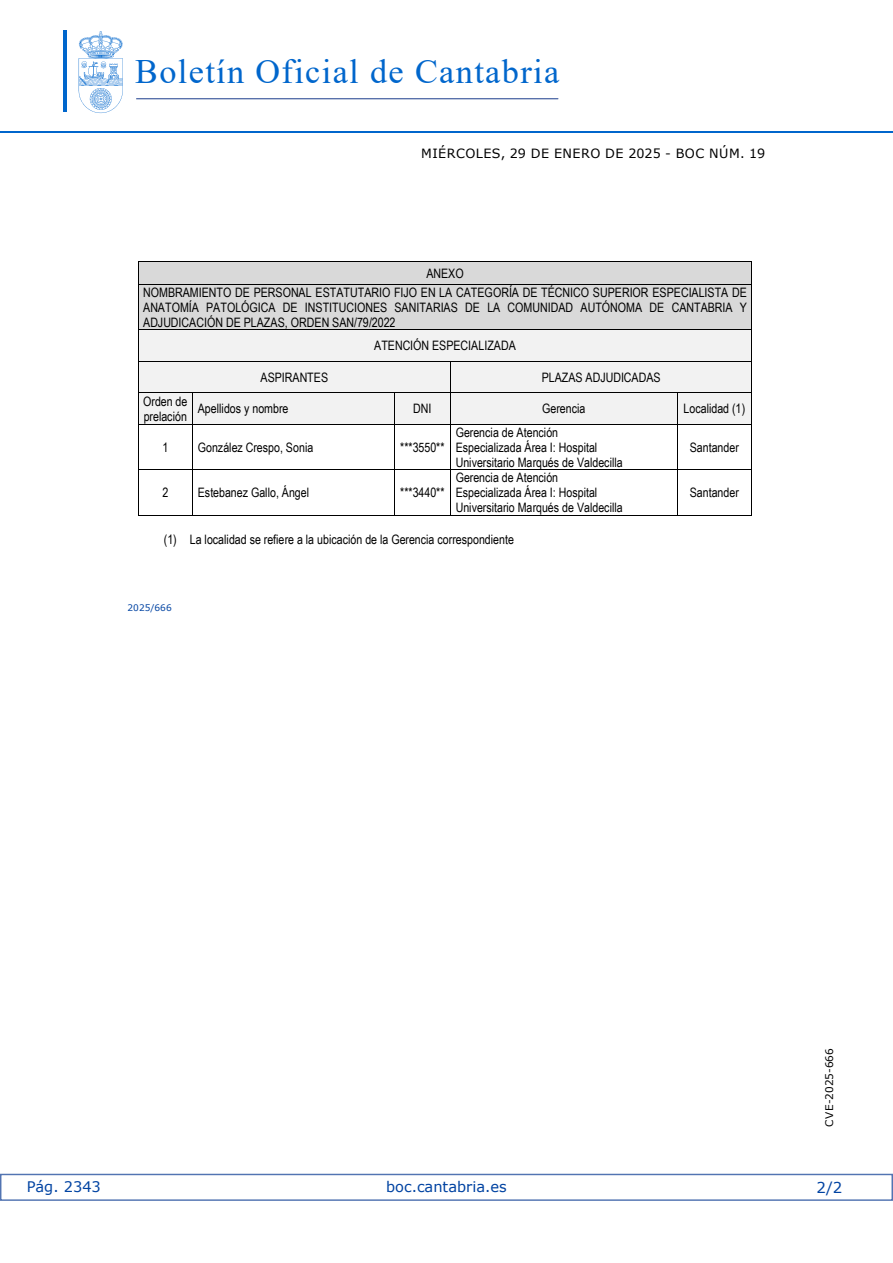
<style>
.page{position:relative;width:893px;height:1263px;background:#fff}
.page>*{position:absolute;margin:0;border:0;box-sizing:border-box;transform-origin:0 0}
.t1{font:34.2px "Times New Roman";letter-spacing:.04em;color:#06c}
.t2{font:15px "Verdana 2";color:#0043a2}
.t3{font:14.55px "Verdana 2";color:#0043a2}
.t4{font:13.05px/14.9px "Arial Narrow";color:#000}
.t5{font:12.75px "Verdana 2";letter-spacing:.035em;color:#000}
.t6{font:10.5px "Verdana 2";color:#000}
.numero_exp{font:9px "Verdana 2";color:#0043a2}
</style>
<div class="page">
<hr style="left:0;top:132px;width:893px;height:1px;background:#06c">
<hr style="left:136px;top:99px;width:422px;height:1px;background:#2a4993">
<svg style="left:79px;top:31px;width:44px;height:82px"></svg>
<hr style="left:63px;top:30px;width:4px;height:82px;background:#06c">
<div style="left:0;top:1174px;width:893px;height:27px;border:1px solid #5274b2"></div>
<div style="left:139px;top:262px;width:613px;height:22px;background:#d9d9d9"></div>
<hr style="left:139px;top:261px;width:613px;height:1px;background:#000">
<div style="left:143px;top:285px;width:604px;height:15px;background:#d9d9d9"></div>
<div style="left:143px;top:300px;width:604px;height:15px;background:#d9d9d9"></div>
<div style="left:143px;top:315px;width:604px;height:15px;background:#d9d9d9"></div>
<svg style="left:138px;top:261px;width:1px;height:24px"></svg>
<hr style="left:139px;top:284px;width:613px;height:1px;background:#000">
<hr style="left:138px;top:285px;width:1px;height:45px;background:#000">
<hr style="left:752px;top:285px;width:1px;height:45px;background:#000">
<div style="left:139px;top:330px;width:613px;height:31px;background:#f2f2f2"></div>
<hr style="left:139px;top:330px;width:613px;height:1px;background:#000">
<hr style="left:138px;top:330px;width:1px;height:31px;background:#000">
<hr style="left:752px;top:330px;width:1px;height:31px;background:#000">
<div style="left:139px;top:362px;width:311px;height:30px;background:#f2f2f2"></div>
<div style="left:451px;top:362px;width:301px;height:30px;background:#f2f2f2"></div>
<hr style="left:139px;top:361px;width:311px;height:1px;background:#000">
<hr style="left:451px;top:361px;width:301px;height:1px;background:#000">
<hr style="left:138px;top:362px;width:1px;height:30px;background:#000">
<hr style="left:450px;top:362px;width:1px;height:30px;background:#000">
<hr style="left:752px;top:362px;width:1px;height:30px;background:#000">
<div style="left:139px;top:393px;width:53px;height:31px;background:#f2f2f2"></div>
<div style="left:193px;top:393px;width:201px;height:31px;background:#f2f2f2"></div>
<div style="left:394px;top:393px;width:56px;height:31px;background:#f2f2f2"></div>
<div style="left:451px;top:393px;width:226px;height:31px;background:#f2f2f2"></div>
<div style="left:677px;top:393px;width:75px;height:31px;background:#f2f2f2"></div>
<hr style="left:139px;top:392px;width:53px;height:1px;background:#000">
<hr style="left:193px;top:392px;width:201px;height:1px;background:#000">
<hr style="left:395px;top:392px;width:55px;height:1px;background:#000">
<hr style="left:451px;top:392px;width:226px;height:1px;background:#000">
<hr style="left:677px;top:392px;width:75px;height:1px;background:#000">
<hr style="left:138px;top:393px;width:1px;height:31px;background:#000">
<hr style="left:192px;top:393px;width:1px;height:31px;background:#000">
<hr style="left:394px;top:393px;width:1px;height:31px;background:#000">
<hr style="left:450px;top:393px;width:1px;height:31px;background:#000">
<hr style="left:677px;top:393px;width:1px;height:31px;background:#000">
<hr style="left:752px;top:393px;width:1px;height:31px;background:#000">
<hr style="left:139px;top:424px;width:53px;height:1px;background:#000">
<hr style="left:193px;top:424px;width:201px;height:1px;background:#000">
<hr style="left:395px;top:424px;width:55px;height:1px;background:#000">
<hr style="left:451px;top:424px;width:226px;height:1px;background:#000">
<hr style="left:677px;top:424px;width:75px;height:1px;background:#000">
<hr style="left:138px;top:425px;width:1px;height:44px;background:#000">
<hr style="left:192px;top:425px;width:1px;height:44px;background:#000">
<hr style="left:394px;top:425px;width:1px;height:44px;background:#000">
<hr style="left:450px;top:425px;width:1px;height:44px;background:#000">
<hr style="left:677px;top:425px;width:1px;height:44px;background:#000">
<hr style="left:752px;top:425px;width:1px;height:44px;background:#000">
<hr style="left:139px;top:469px;width:53px;height:1px;background:#000">
<hr style="left:193px;top:469px;width:201px;height:1px;background:#000">
<hr style="left:395px;top:469px;width:55px;height:1px;background:#000">
<hr style="left:451px;top:469px;width:226px;height:1px;background:#000">
<hr style="left:677px;top:469px;width:75px;height:1px;background:#000">
<hr style="left:138px;top:470px;width:1px;height:45px;background:#000">
<hr style="left:139px;top:515px;width:53px;height:1px;background:#000">
<hr style="left:192px;top:470px;width:1px;height:45px;background:#000">
<hr style="left:193px;top:515px;width:201px;height:1px;background:#000">
<hr style="left:394px;top:470px;width:1px;height:45px;background:#000">
<hr style="left:395px;top:515px;width:55px;height:1px;background:#000">
<hr style="left:450px;top:470px;width:1px;height:45px;background:#000">
<hr style="left:451px;top:515px;width:226px;height:1px;background:#000">
<hr style="left:677px;top:470px;width:1px;height:45px;background:#000">
<hr style="left:677px;top:515px;width:75px;height:1px;background:#000">
<hr style="left:752px;top:470px;width:1px;height:45px;background:#000">
<h1 class="t1" style="left:135px;top:47px;width:425px">Boletín Oficial de Cantabria</h1>
<p class="t5" style="left:421px;top:144px;width:346px">MIÉRCOLES, 29 DE ENERO DE 2025 - BOC NÚM. 19</p>
<p class="t4" style="left:143px;top:263px;width:605px;line-height:19.2px;text-align:center">ANEXO<br>NOMBRAMIENTO DE PERSONAL ESTATUTARIO FIJO EN LA CATEGORÍA DE TÉCNICO SUPERIOR ESPECIALISTA DE</p>
<p class="t4" style="left:143px;top:299px;width:605px">ANATOMÍA PATOLÓGICA DE INSTITUCIONES SANITARIAS DE LA COMUNIDAD AUTÓNOMA DE CANTABRIA Y<br>ADJUDICACIÓN DE PLAZAS, ORDEN SAN/79/2022</p>
<p class="t4" style="left:374px;top:338px;width:143px">ATENCIÓN ESPECIALIZADA</p>
<p class="t4" style="left:261px;top:369px;width:69px">ASPIRANTES</p>
<p class="t4" style="left:542px;top:369px;width:120px">PLAZAS ADJUDICADAS</p>
<p class="t4" style="left:143px;top:393px;width:46px">Orden de prelación</p>
<p class="t4" style="left:198px;top:401px;width:92px">Apellidos y nombre</p>
<p class="t4" style="left:413px;top:401px;width:20px">DNI</p>
<p class="t4" style="left:542px;top:401px;width:45px">Gerencia</p>
<p class="t4" style="left:684px;top:401px;width:63px">Localidad (1)</p>
<p class="t4" style="left:162px;top:439px;width:7px">1</p>
<p class="t4" style="left:198px;top:439px;width:117px">González Crespo, Sonia</p>
<p class="t4" style="left:400px;top:439px;width:46px">***3550**</p>
<p class="t4" style="left:456px;top:424px;width:169px">Gerencia de Atención<br>Especializada Área I: Hospital<br>Universitario Marqués de Valdecilla</p>
<p class="t4" style="left:690px;top:439px;width:51px">Santander</p>
<p class="t4" style="left:162px;top:485px;width:7px">2</p>
<p class="t4" style="left:198px;top:485px;width:113px">Estebanez Gallo, Ángel</p>
<p class="t4" style="left:400px;top:485px;width:46px">***3440**</p>
<p class="t4" style="left:456px;top:470px;width:169px">Gerencia de Atención<br>Especializada Área I: Hospital<br>Universitario Marqués de Valdecilla</p>
<p class="t4" style="left:164px;top:532px;width:352px">(1) La localidad se refiere a la ubicación de la Gerencia correspondiente</p>
<p class="numero_exp" style="left:128px;top:601px;width:46px">2025/666</p>
<p class="t4" style="left:690px;top:485px;width:51px">Santander</p>
<p class="t3" style="left:27px;top:1177px;width:76px">Pág. 2343</p>
<p class="t3" style="left:386px;top:1177px;width:122px">boc.cantabria.es</p>
<p class="t6" style="left:822px;top:1126px;width:80px;rotate:-90deg">CVE-2025-666</p>
<p class="t2" style="left:816px;top:1177px;width:27px">2/2</p>
</div>
